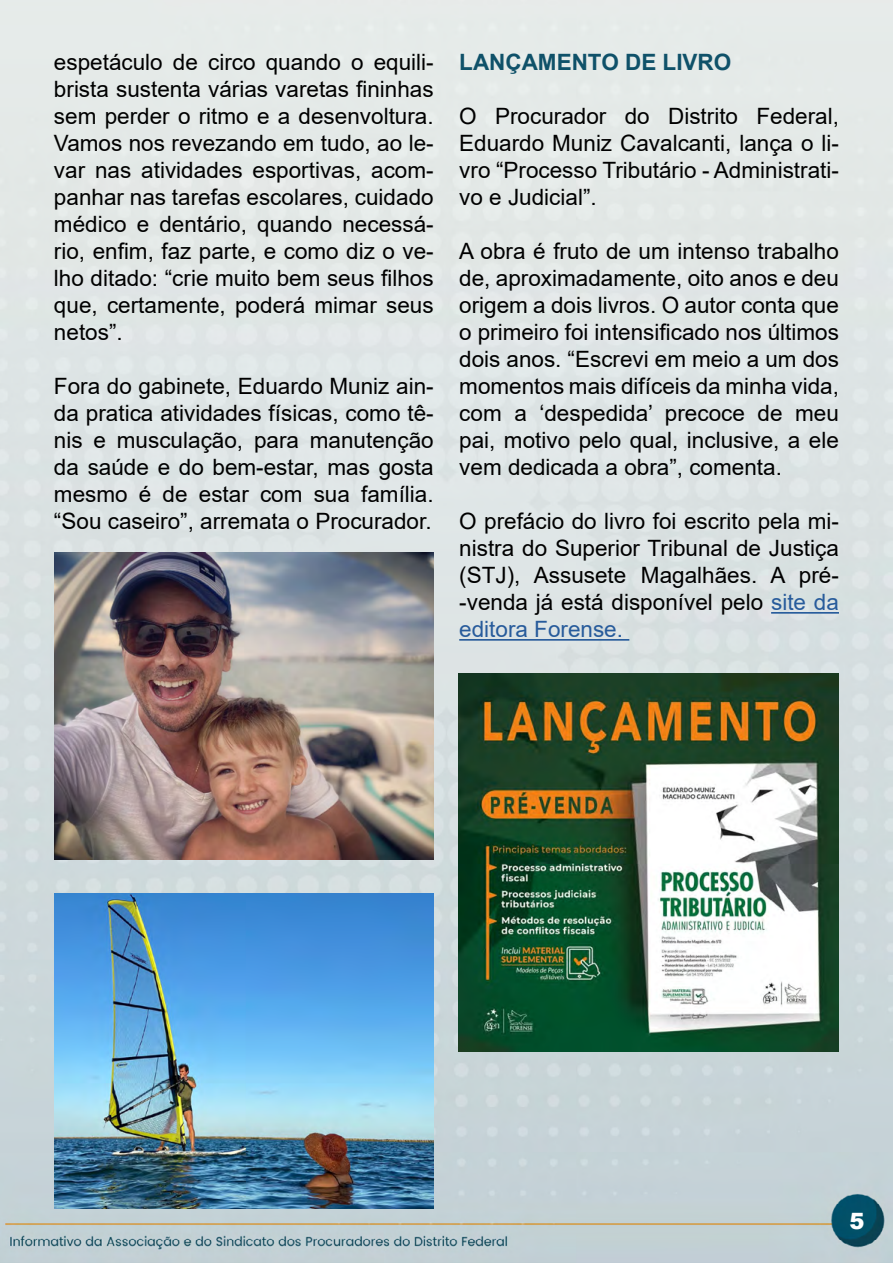
<style>
.page{position:relative;width:893px;height:1263px;background:#fff}
.page>*{position:absolute;margin:0;border:0;box-sizing:border-box;transform-origin:0 0}
.t1{font:22.5px/27px "Arial";color:#000;text-align:justify}
.t2{font:700 22.5px "Arial";color:#0f5169}
.t3{font:900 22.5px "Arial";color:#fff}
.s1{color:#275b9b}
</style>
<div class="page">
<img style="left:0;top:0;width:893px;height:1263px">
<img style="left:54px;top:893px;width:380px;height:316px">
<hr style="left:771px;top:612px;width:68px;height:2px;background:#275b9b">
<hr style="left:459px;top:639px;width:170px;height:2px;background:#275b9b">
<img style="left:54px;top:553px;width:380px;height:306px">
<img style="left:459px;top:673px;width:379px;height:378px">
<p class="t1" style="left:54px;top:49px;width:381px">espetáculo de circo quando o equili&shy;brista sustenta várias varetas fininhas sem perder o ritmo e a desenvoltura.<br>Vamos nos revezando em tudo, ao le&shy;var nas atividades esportivas, acom&shy;panhar nas tarefas escolares, cuidado médico e dentário, quando necessá&shy;rio, enfim, faz parte, e como diz o ve&shy;lho ditado: “crie muito bem seus filhos que, certamente, poderá mimar seus netos”.</p>
<p class="t1" style="left:54px;top:373px;width:381px">Fora do gabinete, Eduardo Muniz ain&shy;da pratica atividades físicas, como tê&shy;nis e musculação, para manutenção da saúde e do bem-estar, mas gosta mesmo é de estar com sua família. “Sou caseiro”, arremata o Procurador.</p>
<p class="t2" style="left:459px;top:47px;width:274px">LANÇAMENTO DE LIVRO</p>
<p class="t1" style="left:459px;top:103px;width:381px">O Procurador do Distrito Federal, Eduardo Muniz Cavalcanti, lança o li&shy;vro “Processo Tributário - Administrati&shy;vo e Judicial”.</p>
<p class="t1" style="left:459px;top:238px;width:381px">A obra é fruto de um intenso trabalho de, aproximadamente, oito anos e deu origem a dois livros. O autor conta que o primeiro foi intensificado nos últimos dois anos. “Escrevi em meio a um dos momentos mais difíceis da minha vida, com a ‘despedida’ precoce de meu pai, motivo pelo qual, inclusive, a ele vem dedicada a obra”, comenta.</p>
<p class="t1" style="left:459px;top:508px;width:381px">O prefácio do livro foi escrito pela mi&shy;nistra do Superior Tribunal de Justiça (STJ), Assusete Magalhães. A pré--venda já está disponível pelo <span class="s1">site da editora Forense.</span></p>
<p class="t3" style="left:849px;top:1204px;width:17px">5</p>
</div>
